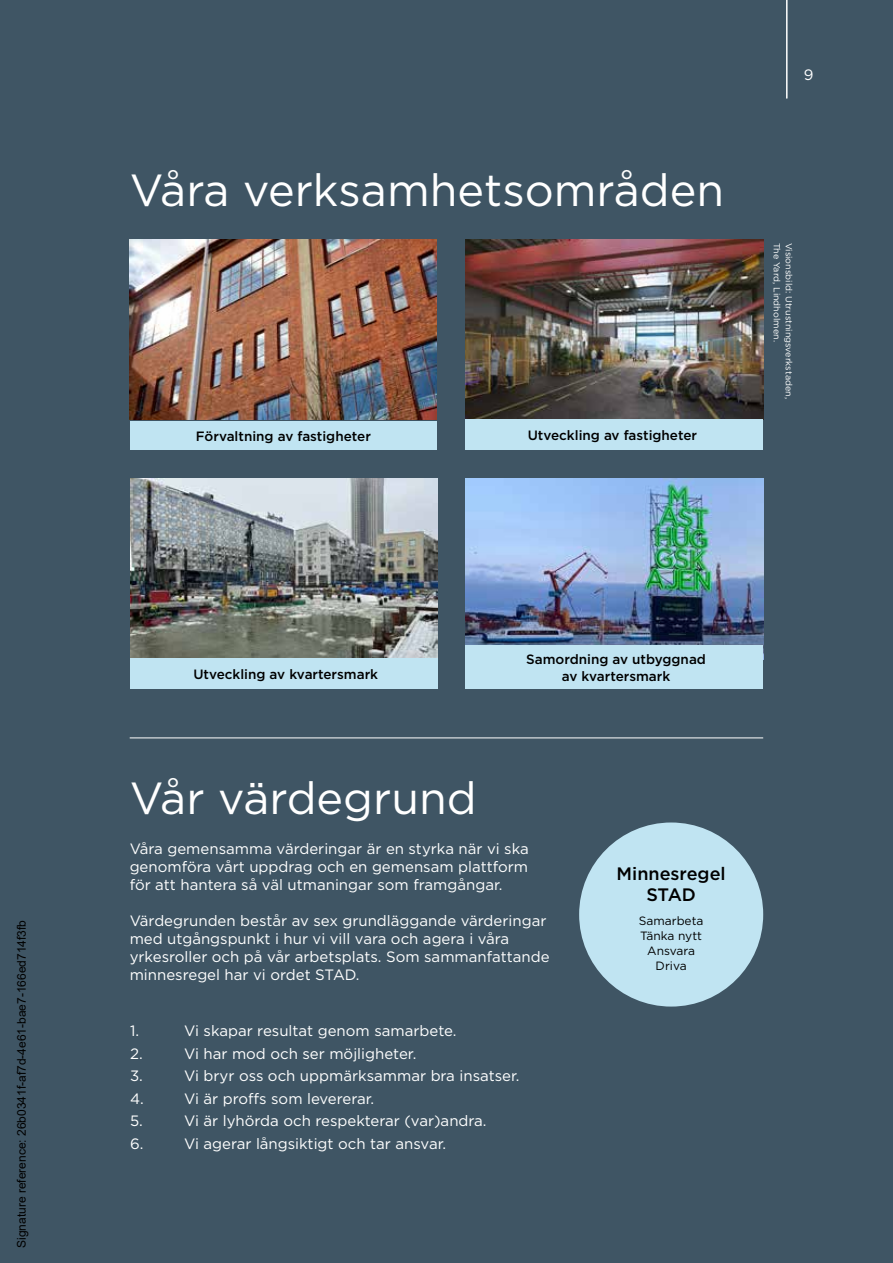
<style>
.page{position:relative;width:893px;height:1263px;background:#3f5564}
.page>*{position:absolute;margin:0;border:0;box-sizing:border-box;transform-origin:0 0}
.t1{font:45px "Gotham";color:#fff}
.t2{font:500 18px/21px "Gotham";color:#000;text-align:center}
.t3{font:15px/18px "Gotham";color:#fff;text-align:justify}
.t4{font:500 13.5px/16.5px "Gotham";color:#000;text-align:center}
.t5{font:12px "Arial";color:#000}
.t6{font:12px/15px "Gotham";color:#000;text-align:center}
.t7{font:9px "Gotham";color:#fff}
</style>
<div class="page">
<hr style="left:786px;top:0;width:1px;height:98px;background:#fff">
<img style="left:130px;top:239px;width:306px;height:181px">
<img style="left:466px;top:239px;width:297px;height:181px">
<img style="left:131px;top:479px;width:306px;height:180px">
<img style="left:466px;top:479px;width:297px;height:167px">
<div style="left:579px;top:822px;width:184px;height:184px;background:#c0e4f2;border-radius:50%"></div>
<hr style="left:130px;top:737px;width:633px;height:1px;background:#fff">
<div style="left:130px;top:421px;width:306px;height:29px;background:#c0e4f2"></div>
<div style="left:466px;top:420px;width:297px;height:30px;background:#c0e4f2"></div>
<div style="left:130px;top:659px;width:308px;height:30px;background:#c0e4f2"></div>
<div style="left:466px;top:646px;width:297px;height:43px;background:#c0e4f2"></div>
<p class="t5" style="left:15px;top:1248px;width:330px;rotate:-90deg">Signature reference: 26b0341f-af7d-4e61-bae7-166ed714f3fb</p>
<h1 class="t1" style="left:130px;top:161px;width:596px">Våra verksamhetsområden</h1>
<p class="t4" style="left:196px;top:427px;width:176px">Förvaltning av fastigheter</p>
<p class="t4" style="left:528px;top:426px;width:171px">Utveckling av fastigheter</p>
<p class="t3" style="left:804px;top:65px;width:11px">9</p>
<p class="t7" style="left:783px;top:243px;width:101px;rotate:90deg">The Yard, Lindholmen.</p>
<p class="t7" style="left:795px;top:243px;width:158px;rotate:90deg">Visionsbild: Utrustningsverkstaden,</p>
<p class="t4" style="left:193px;top:666px;width:186px">Utveckling av kvartersmark</p>
<p class="t4" style="left:526px;top:651px;width:181px">Samordning av utbyggnad av kvartersmark</p>
<h1 class="t1" style="left:130px;top:769px;width:348px">Vår värdegrund</h1>
<p class="t3" style="left:130px;top:839px;width:401px">Våra gemensamma värderingar är en styrka när vi ska genomföra vårt uppdrag och en gemensam plattform för att hantera så väl utmaningar som framgångar.</p>
<p class="t3" style="left:130px;top:911px;width:421px;text-align:left">Värdegrunden består av sex grundläggande värderingar med utgångspunkt i hur vi vill vara och agera i våra yrkesroller och på vår arbetsplats. Som sammanfattande minnesregel har vi ordet STAD.</p>
<p class="t3" style="left:130px;top:1021px;width:11px">1.</p>
<p class="t3" style="left:184px;top:1021px;width:274px">Vi skapar resultat genom samarbete.</p>
<p class="t3" style="left:130px;top:1044px;width:14px">2.</p>
<p class="t3" style="left:184px;top:1044px;width:234px">Vi har mod och ser möjligheter.</p>
<p class="t3" style="left:130px;top:1066px;width:14px">3.</p>
<p class="t3" style="left:184px;top:1066px;width:337px">Vi bryr oss och uppmärksammar bra insatser.</p>
<p class="t3" style="left:130px;top:1089px;width:15px">4.</p>
<p class="t3" style="left:184px;top:1089px;width:192px">Vi är proffs som levererar.</p>
<p class="t3" style="left:130px;top:1111px;width:14px">5.</p>
<p class="t3" style="left:184px;top:1111px;width:304px">Vi är lyhörda och respekterar (var)andra.</p>
<p class="t3" style="left:130px;top:1134px;width:15px">6.</p>
<p class="t3" style="left:184px;top:1134px;width:263px">Vi agerar långsiktigt och tar ansvar.</p>
<p class="t2" style="left:617px;top:863px;width:111px">Minnesregel<br>STAD</p>
<p class="t6" style="left:639px;top:913px;width:66px">Samarbeta<br>Tänka nytt<br>Ansvara<br>Driva</p>
</div>
